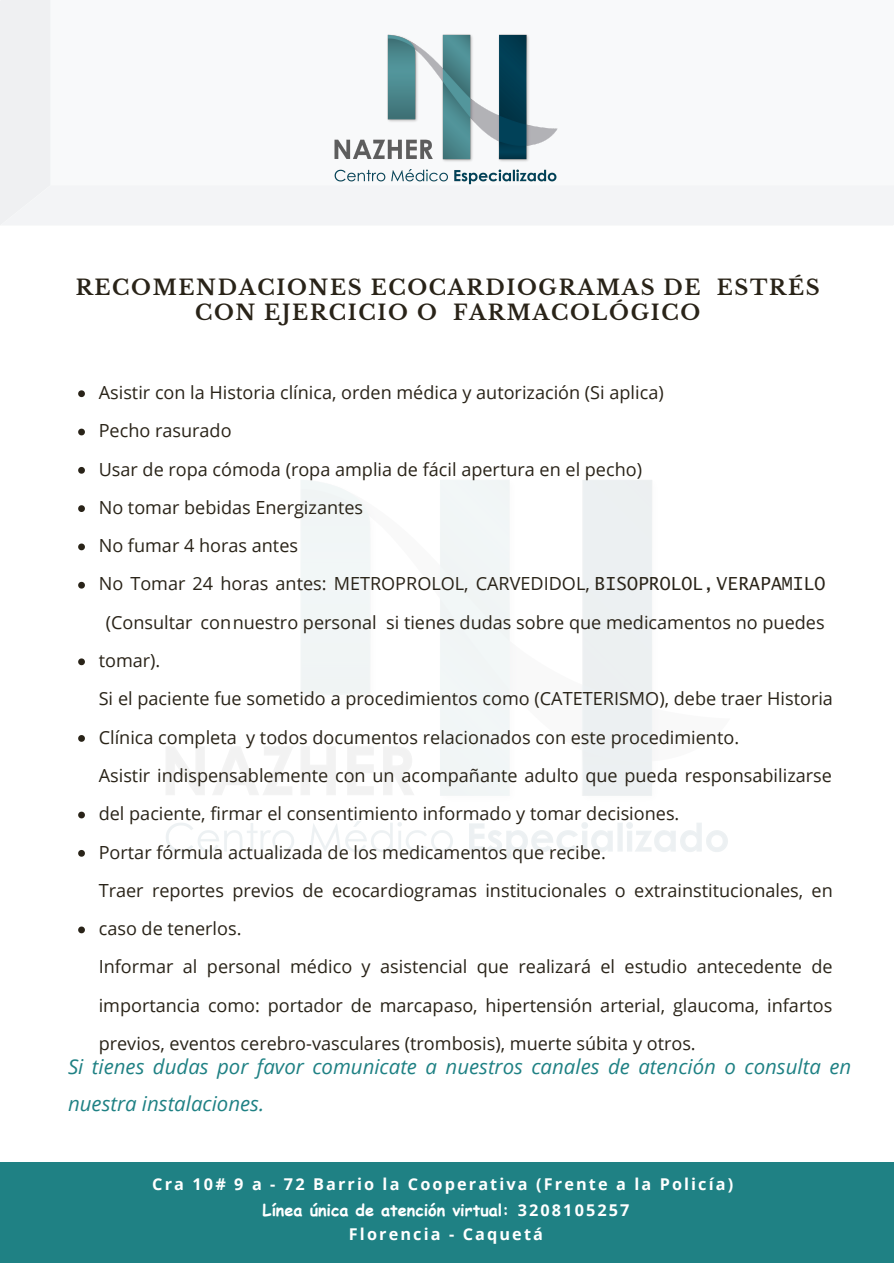
<style>
.page{position:relative;width:894px;height:1264px;background:#fff}
.page>*{position:absolute;margin:0;border:0;box-sizing:border-box;transform-origin:0 0}
.t1{font:700 21px/24.8px "Libre Baskerville";letter-spacing:.08em;color:#292318;text-align:center}
.t2{font:italic 20.4px/37.2px "Open Sans";color:#1f8184}
.t3{font:18px "Open Sans";color:#292318}
.t4{font:700 16.2px "Open Sans";letter-spacing:.13em;color:#fff}
.t5{font:700 16.2px "Comic Sans MS";color:#fff}
.s1{font-family:"Lucida Sans Typewriter"}
.s2{font-family:"Open Sans"}
</style>
<div class="page">
<div style="left:0;top:1162px;width:893px;height:100px;background:#1f8184"></div>
<svg style="left:0;top:0;width:893px;height:225px"></svg>
<img style="left:317px;top:0;width:257px;height:225px">
<svg style="left:78px;top:390px;width:7px;height:7px"></svg>
<svg style="left:78px;top:428px;width:7px;height:7px"></svg>
<svg style="left:78px;top:467px;width:7px;height:6px"></svg>
<svg style="left:78px;top:505px;width:7px;height:7px"></svg>
<svg style="left:78px;top:543px;width:7px;height:7px"></svg>
<svg style="left:78px;top:582px;width:7px;height:6px"></svg>
<svg style="left:78px;top:658px;width:7px;height:7px"></svg>
<svg style="left:78px;top:735px;width:7px;height:6px"></svg>
<svg style="left:78px;top:811px;width:7px;height:7px"></svg>
<svg style="left:78px;top:850px;width:7px;height:6px"></svg>
<svg style="left:78px;top:926px;width:7px;height:7px"></svg>
<p class="t1" style="left:76px;top:275px;width:745px">RECOMENDACIONES ECOCARDIOGRAMAS DE ESTRÉS<br>CON EJERCICIO O FARMACOLÓGICO</p>
<p class="t3" style="left:99px;top:380px;width:566px">Asistir con la Historia clínica, orden médica y autorización (Si aplica)</p>
<p class="t3" style="left:99px;top:418px;width:134px">Pecho rasurado</p>
<p class="t3" style="left:99px;top:456px;width:544px">Usar de ropa cómoda (ropa amplia de fácil apertura en el pecho)</p>
<p class="t3" style="left:99px;top:494px;width:266px">No tomar bebidas Energizantes</p>
<p class="t3" style="left:99px;top:533px;width:201px">No fumar 4 horas antes</p>
<p class="t3" style="left:99px;top:571px;width:728px">No Tomar 24 horas antes: METROPROLOL, CARVEDIDOL, <span class="s1">BISOPROLOL, VERAPAMILO</span></p>
<p class="t3" style="left:106px;top:609px;width:720px">(Consultar connuestro personal si tienes dudas sobre que medicamentos no puedes</p>
<p class="t3" style="left:99px;top:648px;width:63px">tomar).</p>
<p class="t3" style="left:99px;top:686px;width:735px">Si el paciente fue sometido a procedimientos como (CATETERISMO), debe traer Historia</p>
<p class="t3" style="left:99px;top:724px;width:641px">Clínica completa y todos documentos relacionados con este procedimiento.</p>
<p class="t3" style="left:99px;top:762px;width:734px">Asistir indispensablemente con un acompañante adulto que pueda responsabilizarse</p>
<p class="t3" style="left:99px;top:801px;width:582px">del paciente, firmar el consentimiento informado y tomar decisiones.</p>
<p class="t3" style="left:99px;top:839px;width:508px">Portar fórmula actualizada de los medicamentos que recibe.</p>
<p class="t3" style="left:99px;top:877px;width:735px">Traer reportes previos de ecocardiogramas institucionales o extrainstitucionales, en</p>
<p class="t3" style="left:99px;top:915px;width:144px">caso de tenerlos.</p>
<p class="t3" style="left:99px;top:954px;width:735px">Informar al personal médico y asistencial que realizará el estudio antecedente de</p>
<p class="t3" style="left:99px;top:992px;width:734px">importancia como: portador de marcapaso, hipertensión arterial, glaucoma, infartos</p>
<p class="t3" style="left:99px;top:1030px;width:598px">previos, eventos cerebro-vasculares (trombosis), muerte súbita y otros.</p>
<p class="t2" style="left:68px;top:1047px;width:784px">Si tienes dudas por favor comunicate a nuestros canales de atención o consulta en nuestra instalaciones.</p>
<p class="t4" style="left:152px;top:1172px;width:582px">Cra 10# 9 a - 72 Barrio la Cooperativa (Frente a la Policía)</p>
<p class="t5" style="left:262px;top:1197px;width:368px">Línea única de atención virtual: <span class="s2">3 2 0 8 1 0 5 2 5 7</span></p>
<p class="t4" style="left:349px;top:1222px;width:195px">Florencia - Caquetá</p>
</div>
